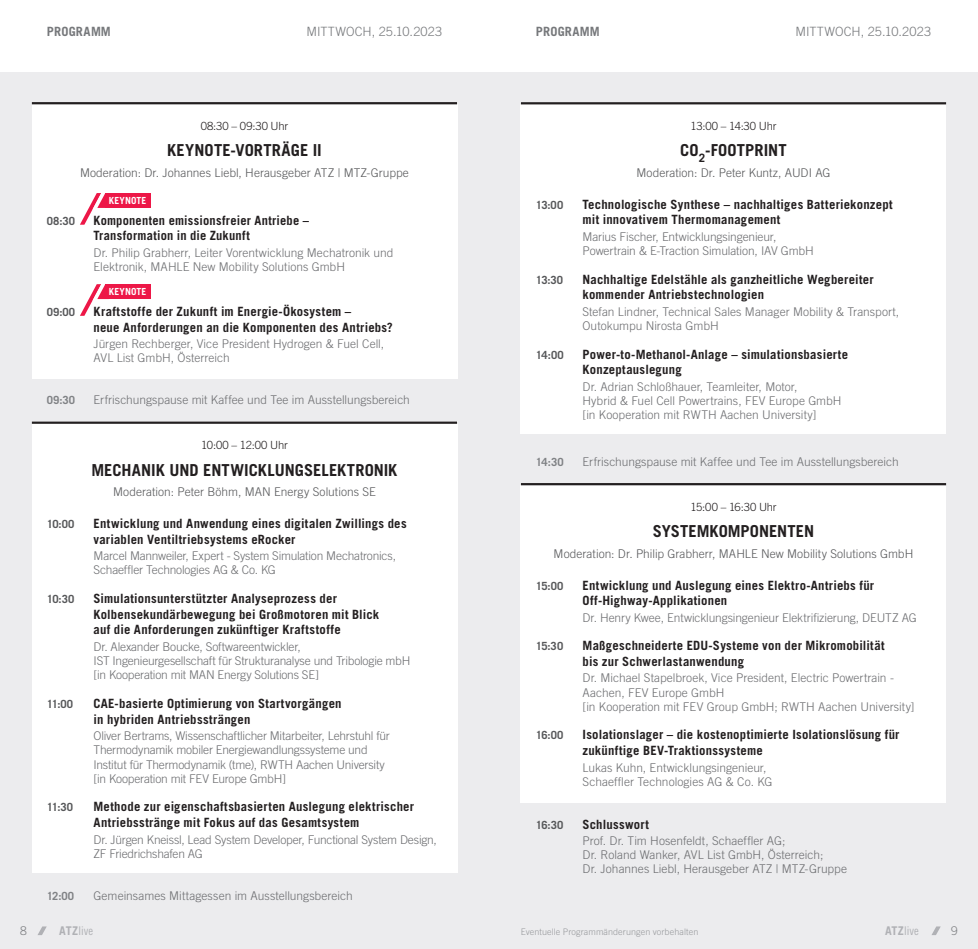
<style>
.page{position:relative;width:978px;height:949px;background:#fff}
.page>*{position:absolute;margin:0;border:0;box-sizing:border-box;transform-origin:0 0}
.t1{font:700 16.5px "Trade Gothic LT Std";color:#231f20}
.t2{font:700 12.75px/15.8px "Trade Gothic LT Std";letter-spacing:.015em;color:#231f20}
.t3{font:300 12.75px "Trade Gothic LT Std";letter-spacing:.005em;color:#76787b}
.t4{font:700 12.75px "Trade Gothic LT Std";letter-spacing:.015em;color:#76787b}
.t5{font:300 12px/14.2px "Trade Gothic LT Std";letter-spacing:-.005em;color:#6c6d70}
.t6{font:300 12px "Trade Gothic LT Std";letter-spacing:.005em;color:#57585a}
.t7{font:12px "Trade Gothic LT Std Cn 18";letter-spacing:.005em;color:#b0b1b5}
.t8{font:300 12px "Trade Gothic LT Std";color:#808285}
.t9{font:700 11.25px "Trade Gothic LT Std";letter-spacing:.01em;color:#57585a}
.t10{font:300 11.25px "Trade Gothic LT Std";letter-spacing:-.025em;color:#231f20}
.t11{font:700 11.25px "Trade Gothic LT Std";letter-spacing:.01em;color:#808285}
.t12{font:300 11.25px "Trade Gothic LT Std";letter-spacing:.005em;color:#231f20}
.t13{font:700 9.75px "Trade Gothic LT Std";letter-spacing:.015em;color:#fff}
.t14{font:300 9px "Trade Gothic LT Std";letter-spacing:.01em;color:#97999c}
.s1{font-family:"Trade Gothic LT Std";font-weight:700}
</style>
<div class="page">
<div style="left:0;top:72px;width:978px;height:876px;background:#ececee"></div>
<svg style="left:932px;top:926px;width:9px;height:8px"></svg>
<svg style="left:38px;top:926px;width:9px;height:8px"></svg>
<div style="left:32px;top:102px;width:425px;height:276px;background:#fff"></div>
<hr style="left:32px;top:102px;width:425px;height:2px;background:#231f20">
<svg style="left:80px;top:193px;width:25px;height:32px"></svg>
<div style="left:105px;top:193px;width:46px;height:15px;background:#ed1747"></div>
<svg style="left:80px;top:284px;width:29px;height:32px"></svg>
<div style="left:105px;top:284px;width:46px;height:15px;background:#ed1747"></div>
<div style="left:32px;top:421px;width:425px;height:451px;background:#fff"></div>
<hr style="left:32px;top:421px;width:425px;height:2px;background:#231f20">
<div style="left:521px;top:102px;width:425px;height:332px;background:#fff"></div>
<hr style="left:521px;top:102px;width:425px;height:2px;background:#231f20">
<div style="left:521px;top:483px;width:425px;height:318px;background:#fff"></div>
<hr style="left:521px;top:483px;width:425px;height:2px;background:#231f20">
<p class="t4" style="left:47px;top:24px;width:66px">PROGRAMM</p>
<p class="t3" style="left:306px;top:24px;width:137px">MITTWOCH, 25.10.2023</p>
<p class="t4" style="left:536px;top:24px;width:66px">PROGRAMM</p>
<p class="t3" style="left:795px;top:24px;width:137px">MITTWOCH, 25.10.2023</p>
<p class="t12" style="left:201px;top:119px;width:89px">08:30 – 09:30 Uhr</p>
<h1 class="t1" style="left:167px;top:140px;width:156px">KEYNOTE-VORTRÄGE II</h1>
<p class="t6" style="left:80px;top:165px;width:330px">Moderation: Dr. Johannes Liebl, Herausgeber ATZ | MTZ-Gruppe</p>
<p class="t13" style="left:109px;top:194px;width:39px">KEYNOTE</p>
<p class="t9" style="left:47px;top:214px;width:30px">08:30</p>
<p class="t2" style="left:94px;top:212px;width:217px">Komponenten emissionsfreier Antriebe –<br>Transformation in die Zukunft</p>
<p class="t5" style="left:94px;top:245px;width:302px">Dr. Philip Grabherr, Leiter Vorentwicklung Mechatronik und<br>Elektronik, MAHLE New Mobility Solutions GmbH</p>
<p class="t9" style="left:47px;top:305px;width:30px">09:00</p>
<p class="t2" style="left:94px;top:303px;width:301px">Kraftstoffe der Zukunft im Energie-Ökosystem –<br>neue Anforderungen an die Komponenten des Antriebs?</p>
<p class="t5" style="left:94px;top:336px;width:292px">Jürgen Rechberger, Vice President Hydrogen &amp; Fuel Cell,<br>AVL List GmbH, Österreich</p>
<p class="t13" style="left:109px;top:285px;width:39px">KEYNOTE</p>
<p class="t11" style="left:47px;top:393px;width:30px">09:30</p>
<p class="t5" style="left:94px;top:393px;width:318px">Erfrischungspause mit Kaffee und Tee im Ausstellungsbereich</p>
<p class="t10" style="left:201px;top:438px;width:88px">10:00 – 12:00 Uhr</p>
<h1 class="t1" style="left:92px;top:459px;width:307px">MECHANIK UND ENTWICKLUNGSELEKTRONIK</h1>
<p class="t6" style="left:113px;top:484px;width:264px">Moderation: Peter Böhm, MAN Energy Solutions SE</p>
<p class="t9" style="left:47px;top:517px;width:29px">10:00</p>
<p class="t2" style="left:94px;top:515px;width:315px">Entwicklung und Anwendung eines digitalen Zwillings des variablen Ventiltriebsystems eRocker</p>
<p class="t5" style="left:94px;top:548px;width:304px">Marcel Mannweiler, Expert - System Simulation Mechatronics,<br>Schaeffler Technologies AG &amp; Co. KG</p>
<p class="t9" style="left:47px;top:592px;width:29px">10:30</p>
<p class="t2" style="left:94px;top:590px;width:287px">Simulationsunterstützter Analyseprozess der<br>Kolbensekundärbewegung bei Großmotoren mit Blick auf die Anforderungen zukünftiger Kraftstoffe</p>
<p class="t5" style="left:94px;top:639px;width:318px">Dr. Alexander Boucke, Softwareentwickler,<br>IST Ingenieurgesellschaft für Strukturanalyse und Tribologie mbH [in Kooperation mit MAN Energy Solutions SE]</p>
<p class="t9" style="left:47px;top:696px;width:28px">11:00</p>
<p class="t2" style="left:94px;top:695px;width:250px">CAE-basierte Optimierung von Startvorgängen in hybriden Antriebssträngen</p>
<p class="t5" style="left:94px;top:728px;width:298px">Oliver Bertrams, Wissenschaftlicher Mitarbeiter, Lehrstuhl für Thermodynamik mobiler Energiewandlungssysteme und Institut für Thermodynamik (tme), RWTH Aachen University [in Kooperation mit FEV Europe GmbH]</p>
<p class="t9" style="left:47px;top:800px;width:28px">11:30</p>
<p class="t2" style="left:94px;top:798px;width:322px">Methode zur eigenschaftsbasierten Auslegung elektrischer<br>Antriebsstränge mit Fokus auf das Gesamtsystem</p>
<p class="t5" style="left:94px;top:831px;width:345px">Dr. Jürgen Kneissl, Lead System Developer, Functional System Design,<br>ZF Friedrichshafen AG</p>
<p class="t11" style="left:47px;top:888px;width:29px">12:00</p>
<p class="t5" style="left:94px;top:887px;width:261px">Gemeinsames Mittagessen im Ausstellungsbereich</p>
<p class="t10" style="left:690px;top:119px;width:87px">13:00 – 14:30 Uhr</p>
<h1 class="t1" style="left:680px;top:140px;width:108px">CO<sub>2</sub>-FOOTPRINT</h1>
<p class="t6" style="left:636px;top:165px;width:196px">Moderation: Dr. Peter Kuntz, AUDI AG</p>
<p class="t9" style="left:536px;top:198px;width:29px">13:00</p>
<p class="t2" style="left:583px;top:196px;width:312px">Technologische Synthese – nachhaltiges Batteriekonzept mit innovativem Thermomanagement</p>
<p class="t5" style="left:583px;top:229px;width:233px">Marius Fischer, Entwicklungsingenieur,<br>Powertrain &amp; E-Traction Simulation, IAV GmbH</p>
<p class="t9" style="left:536px;top:272px;width:29px">13:30</p>
<p class="t2" style="left:583px;top:271px;width:293px">Nachhaltige Edelstähle als ganzheitliche Wegbereiter kommender Antriebstechnologien</p>
<p class="t5" style="left:583px;top:304px;width:318px">Stefan Lindner, Technical Sales Manager Mobility &amp; Transport,<br>Outokumpu Nirosta GmbH</p>
<p class="t9" style="left:536px;top:347px;width:29px">14:00</p>
<p class="t2" style="left:583px;top:346px;width:267px">Power-to-Methanol-Anlage – simulationsbasierte<br>Konzeptauslegung</p>
<p class="t5" style="left:583px;top:379px;width:261px">Dr. Adrian Schloßhauer, Teamleiter, Motor,<br>Hybrid &amp; Fuel Cell Powertrains, FEV Europe GmbH [in Kooperation mit RWTH Aachen University]</p>
<p class="t11" style="left:536px;top:455px;width:29px">14:30</p>
<p class="t5" style="left:583px;top:454px;width:318px">Erfrischungspause mit Kaffee und Tee im Ausstellungsbereich</p>
<p class="t10" style="left:690px;top:500px;width:88px">15:00 – 16:30 Uhr</p>
<h1 class="t1" style="left:653px;top:521px;width:163px">SYSTEMKOMPONENTEN</h1>
<p class="t6" style="left:554px;top:546px;width:361px">Moderation: Dr. Philip Grabherr, MAHLE New Mobility Solutions GmbH</p>
<p class="t9" style="left:536px;top:578px;width:29px">15:00</p>
<p class="t2" style="left:583px;top:576px;width:293px">Entwicklung und Auslegung eines Elektro-Antriebs für<br>Off-Highway-Applikationen</p>
<p class="t5" style="left:583px;top:610px;width:336px">Dr. Henry Kwee, Entwicklungsingenieur Elektrifizierung, DEUTZ AG</p>
<p class="t9" style="left:536px;top:639px;width:29px">15:30</p>
<p class="t2" style="left:583px;top:637px;width:304px">Maßgeschneiderte EDU-Systeme von der Mikromobilität bis zur Schwerlastanwendung</p>
<p class="t5" style="left:583px;top:670px;width:334px">Dr. Michael Stapelbroek, Vice President, Electric Powertrain -<br>Aachen, FEV Europe GmbH<br>[in Kooperation mit FEV Group GmbH; RWTH Aachen University]</p>
<p class="t9" style="left:536px;top:728px;width:29px">16:00</p>
<p class="t2" style="left:583px;top:726px;width:318px">Isolationslager – die kostenoptimierte Isolationslösung für zukünftige BEV-Traktionssysteme</p>
<p class="t5" style="left:583px;top:759px;width:191px">Lukas Kuhn, Entwicklungsingenieur,<br>Schaeffler Technologies AG &amp; Co. KG</p>
<p class="t9" style="left:536px;top:817px;width:29px">16:30</p>
<p class="t2" style="left:583px;top:815px;width:68px">Schlusswort</p>
<p class="t5" style="left:583px;top:833px;width:266px">Prof. Dr. Tim Hosenfeldt, Schaeffler AG;<br>Dr. Roland Wanker, AVL List GmbH, Österreich;<br>Dr. Johannes Liebl, Herausgeber ATZ | MTZ-Gruppe</p>
<p class="t8" style="left:20px;top:923px;width:8px">8</p>
<p class="t7" style="left:59px;top:923px;width:35px"><span class="s1">ATZ</span>live</p>
<p class="t7" style="left:885px;top:923px;width:35px"><span class="s1">ATZ</span>live</p>
<p class="t8" style="left:951px;top:923px;width:8px">9</p>
<p class="t14" style="left:521px;top:925px;width:179px">Eventuelle Programmänderungen vorbehalten</p>
</div>
